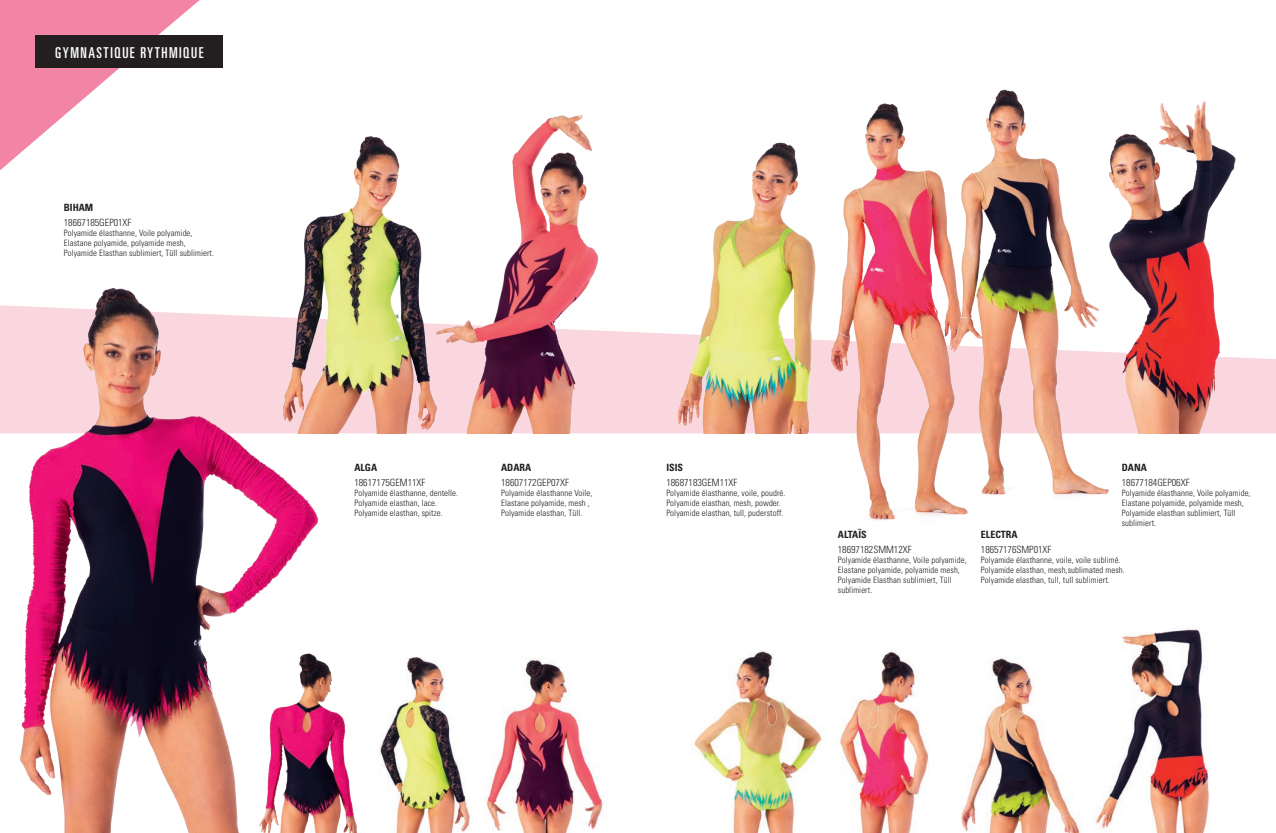
<style>
.page{position:relative;width:1276px;height:833px;background:#fff}
.page>*{position:absolute;margin:0;border:0;box-sizing:border-box;transform-origin:0 0}
.t1{font:ultra-condensed 15px "Univers";letter-spacing:.1em;color:#fff}
.t2{font:300 condensed 10px "Univers";color:#231f20}
.t3{font:700 condensed 10px "Univers";color:#231f20}
.t4{font:300 condensed 8.75px/10px "Univers";letter-spacing:.01em;color:#231f20}
</style>
<div class="page">
<img style="left:486px;top:658px;width:118px;height:175px">
<img style="left:340px;top:715px;width:17px;height:118px">
<img style="left:379px;top:657px;width:91px;height:176px">
<img style="left:447px;top:115px;width:172px;height:318px">
<img style="left:304px;top:136px;width:143px;height:297px">
<img style="left:0;top:239px;width:340px;height:594px">
<img style="left:694px;top:650px;width:128px;height:183px">
<img style="left:961px;top:658px;width:119px;height:175px">
<img style="left:838px;top:650px;width:91px;height:183px">
<img style="left:619px;top:142px;width:202px;height:291px">
<img style="left:821px;top:103px;width:147px;height:417px">
<img style="left:933px;top:89px;width:204px;height:419px">
<img style="left:1094px;top:627px;width:116px;height:206px">
<img style="left:1096px;top:99px;width:167px;height:334px">
<svg style="left:0;top:0;width:200px;height:171px"></svg>
<div style="left:35px;top:35px;width:188px;height:33px;background:#231f20"></div>
<p class="t1" style="left:55px;top:44px;width:150px">GYMNASTIQUE RYTHMIQUE</p>
<p class="t3" style="left:64px;top:201px;width:31px">BIHAM</p>
<p class="t2" style="left:64px;top:216px;width:69px">18667185GEP01XF</p>
<p class="t4" style="left:64px;top:228px;width:130px">Polyamide élasthanne, Voile polyamide,</p>
<p class="t4" style="left:64px;top:238px;width:124px">Elastane polyamide, polyamide mesh,</p>
<p class="t4" style="left:64px;top:248px;width:152px">Polyamide Elasthan sublimiert, Tüll sublimiert.</p>
<p class="t3" style="left:354px;top:461px;width:24px">ALGA</p>
<p class="t2" style="left:354px;top:476px;width:73px">18617175GEM11XF</p>
<p class="t4" style="left:354px;top:488px;width:105px">Polyamide élasthanne, dentelle.</p>
<p class="t4" style="left:354px;top:498px;width:84px">Polyamide elasthan, lace.</p>
<p class="t4" style="left:354px;top:508px;width:90px">Polyamide elasthan, spitze.</p>
<p class="t3" style="left:501px;top:461px;width:31px">ADARA</p>
<p class="t2" style="left:501px;top:476px;width:69px">18607172GEP07XF</p>
<p class="t4" style="left:501px;top:488px;width:93px">Polyamide élasthanne Voile,<br>Elastane polyamide, mesh ,<br>Polyamide elasthan, Tüll.</p>
<p class="t3" style="left:666px;top:461px;width:18px">ISIS</p>
<p class="t2" style="left:666px;top:476px;width:73px">18687183GEM11XF</p>
<p class="t4" style="left:666px;top:488px;width:121px">Polyamide élasthanne, voile, poudré.</p>
<p class="t4" style="left:666px;top:498px;width:116px">Polyamide elasthan, mesh, powder.</p>
<p class="t4" style="left:666px;top:508px;width:119px">Polyamide elasthan, tull, puderstoff.</p>
<p class="t3" style="left:838px;top:528px;width:30px">ALTAÏS</p>
<p class="t2" style="left:838px;top:544px;width:75px">18697182SMM12XF</p>
<p class="t4" style="left:838px;top:555px;width:130px">Polyamide élasthanne, Voile polyamide,<br>Elastane polyamide, polyamide mesh,<br>Polyamide Elasthan sublimiert, Tüll sublimiert.</p>
<p class="t3" style="left:1121px;top:461px;width:26px">DANA</p>
<p class="t2" style="left:1121px;top:476px;width:69px">18677184GEP06XF</p>
<p class="t4" style="left:1121px;top:488px;width:130px">Polyamide élasthanne, Voile polyamide,</p>
<p class="t4" style="left:1121px;top:498px;width:124px">Elastane polyamide, polyamide mesh,</p>
<p class="t4" style="left:1121px;top:508px;width:115px">Polyamide elasthan sublimiert, Tüll sublimiert.</p>
<p class="t3" style="left:981px;top:528px;width:38px">ELECTRA</p>
<p class="t2" style="left:981px;top:544px;width:72px">18657176SMP01XF</p>
<p class="t4" style="left:981px;top:555px;width:145px">Polyamide élasthanne, voile, voile sublimé.<br>Polyamide elasthan, mesh,sublimated mesh.</p>
<p class="t4" style="left:981px;top:575px;width:130px">Polyamide elasthan, tull, tull sublimiert.</p>
</div>
